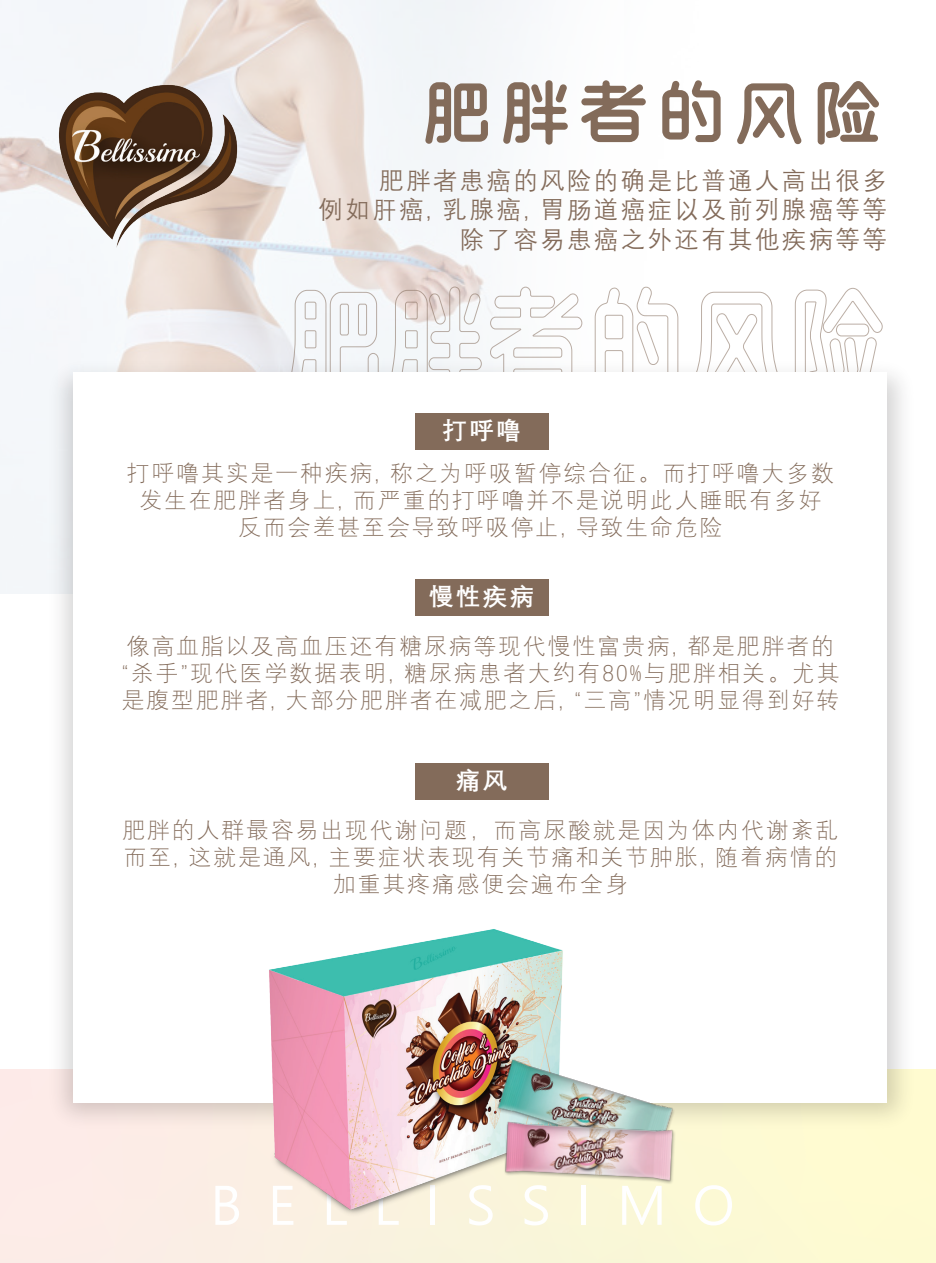
<style>
.page{position:relative;width:936px;height:1263px;background:#fff}
.page>*{position:absolute;margin:0;border:0;box-sizing:border-box;transform-origin:0 0}
.t1{font:70.8px "BENMO Jingyuan Regular";letter-spacing:.1em;color:#836b5a}
.t2{font:24.45px/29.2px "Deng Xian";letter-spacing:.1em;color:#836b5a;text-align:right}
.t3{font:700 24.45px "Deng Xian";letter-spacing:.1em;color:#fff}
.t4{font:300 22.5px/27px "Deng Xian";letter-spacing:.1em;color:#836b5a;text-align:center}
</style>
<div class="page">
<svg style="left:0;top:0;width:583px;height:593px;fill:#f4f6f9"></svg>
<img style="left:44px;top:68px;width:209px;height:193px">
<svg style="left:289px;top:290px;width:90px;height:35px"></svg>
<svg style="left:389px;top:286px;width:93px;height:39px"></svg>
<svg style="left:490px;top:286px;width:92px;height:39px"></svg>
<svg style="left:594px;top:287px;width:84px;height:38px"></svg>
<svg style="left:701px;top:291px;width:72px;height:34px"></svg>
<svg style="left:794px;top:288px;width:88px;height:37px"></svg>
<div style="left:0;top:1069px;width:935px;height:194px;background:#fcf4dc"></div>
<img style="left:14px;top:325px;width:921px;height:839px">
<div style="left:73px;top:372px;width:813px;height:731px;background:#fff"></div>
<div style="left:415px;top:413px;width:133px;height:37px;background:#836b5a"></div>
<div style="left:415px;top:579px;width:133px;height:37px;background:#836b5a"></div>
<div style="left:415px;top:763px;width:133px;height:36px;background:#836b5a"></div>
<svg style="left:215px;top:1186px;width:24px;height:39px"></svg>
<svg style="left:657px;top:1193px;width:4px;height:32px"></svg>
<svg style="left:695px;top:1185px;width:37px;height:40px"></svg>
<img style="left:250px;top:929px;width:407px;height:297px">
<img style="left:484px;top:1048px;width:202px;height:123px">
<img style="left:493px;top:1112px;width:193px;height:81px">
<h1 class="t1" style="left:422px;top:75px;width:461px">肥胖者的风险</h1>
<p class="t2" style="left:318px;top:165px;width:570px">肥胖者患癌的风险的确是比普通人高出很多<br>例如肝癌, 乳腺癌, 胃肠道癌症以及前列腺癌等等除了容易患癌之外还有其他疾病等等</p>
<p class="t3" style="left:442px;top:414px;width:80px">打呼噜</p>
<p class="t4" style="left:127px;top:459px;width:708px">打呼噜其实是一种疾病, 称之为呼吸暂停综合征。而打呼噜大多数发生在肥胖者身上, 而严重的打呼噜并不是说明此人睡眠有多好反而会差甚至会导致呼吸停止, 导致生命危险</p>
<p class="t3" style="left:429px;top:580px;width:106px">慢性疾病</p>
<p class="t4" style="left:121px;top:631px;width:719px;text-align:left">像高血脂以及高血压还有糖尿病等现代慢性富贵病, 都是肥胖者的“杀手”现代医学数据表明, 糖尿病患者大约有80%与肥胖相关。尤其是腹型肥胖者, 大部分肥胖者在减肥之后, “三高”情况明显得到好转</p>
<p class="t3" style="left:456px;top:764px;width:53px">痛风</p>
<p class="t4" style="left:122px;top:815px;width:717px">肥胖的人群最容易出现代谢问题，而高尿酸就是因为体内代谢紊乱而至, 这就是通风, 主要症状表现有关节痛和关节肿胀, 随着病情的加重其疼痛感便会遍布全身</p>
</div>
